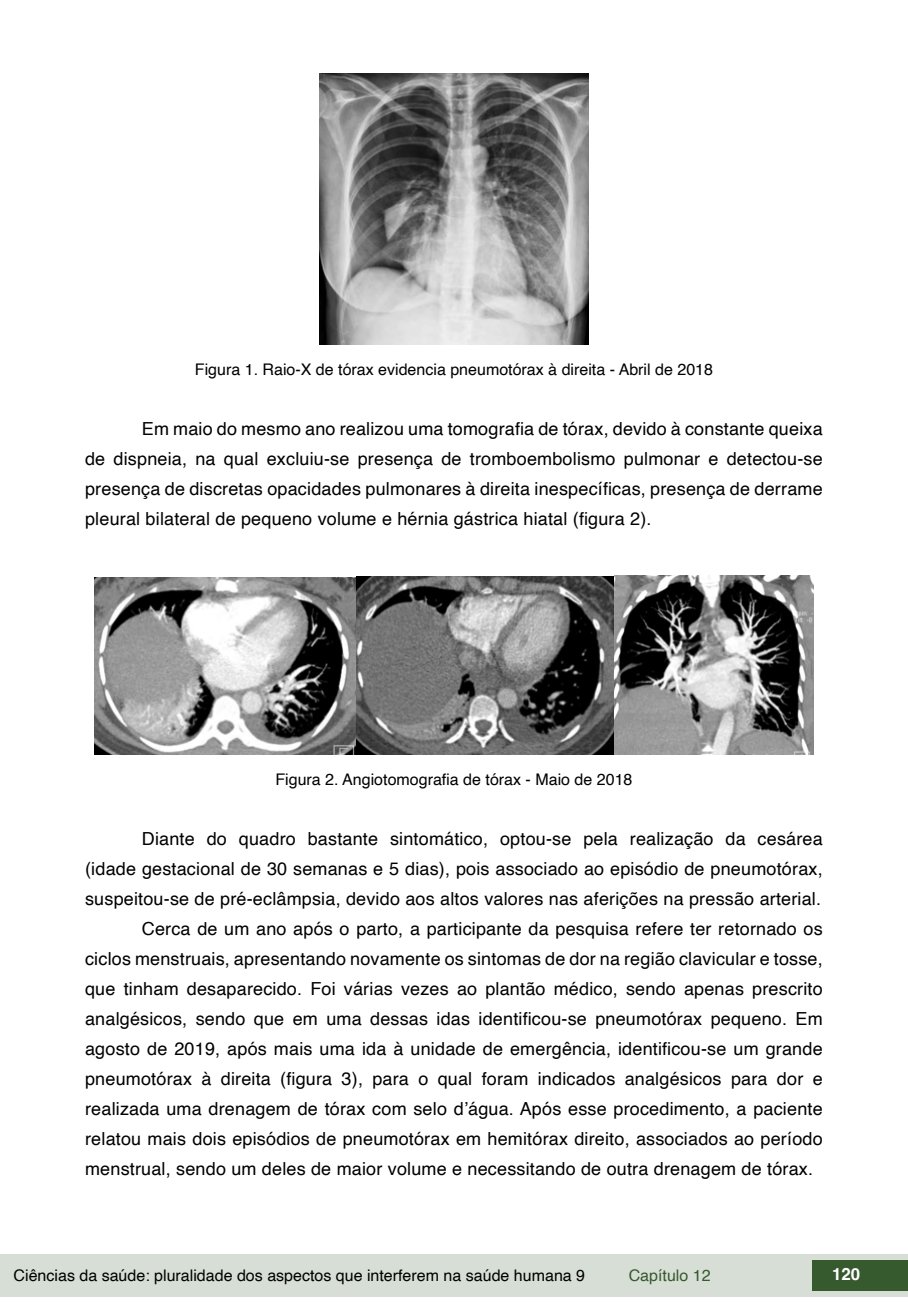
<style>
.page{position:relative;width:908px;height:1304px;background:#fff}
.page>*{position:absolute;margin:0;border:0;box-sizing:border-box;transform-origin:0 0}
.t1{font:18px/30px "Helvetica";letter-spacing:.01em;color:#000;text-align:justify}
.t2{font:700 16.8px "Helvetica";color:#fff}
.t3{font:16px "Helvetica";color:#000}
.t4{font:16px "Helvetica";color:#36592e}
</style>
<div class="page">
<div style="left:0;top:1254px;width:906px;height:43px;background:#d7ded5"></div>
<div style="left:812px;top:1261px;width:95px;height:30px;background:#36592e"></div>
<img style="left:319px;top:74px;width:269px;height:270px">
<img style="left:94px;top:577px;width:520px;height:177px">
<img style="left:614px;top:575px;width:199px;height:179px">
<p class="t3" style="left:195px;top:357px;width:519px">Figura 1. Raio-X de tórax evidencia pneumotórax à direita - Abril de 2018</p>
<p class="t1" style="left:85px;top:414px;width:738px;text-indent:57px">Em maio do mesmo ano realizou uma tomografia de tórax, devido à constante queixa de dispneia, na qual excluiu-se presença de tromboembolismo pulmonar e detectou-se presença de discretas opacidades pulmonares à direita inespecíficas, presença de derrame pleural bilateral de pequeno volume e hérnia gástrica hiatal (figura 2).</p>
<p class="t3" style="left:275px;top:767px;width:358px">Figura 2. Angiotomografia de tórax - Maio de 2018</p>
<p class="t1" style="left:142px;top:824px;width:682px">Diante do quadro bastante sintomático, optou-se pela realização da cesárea</p>
<p class="t1" style="left:85px;top:854px;width:738px">(idade gestacional de 30 semanas e 5 dias), pois associado ao episódio de pneumotórax,</p>
<p class="t1" style="left:85px;top:884px;width:737px">suspeitou-se de pré-eclâmpsia, devido aos altos valores nas aferições na pressão arterial.</p>
<p class="t1" style="left:142px;top:914px;width:682px">Cerca de um ano após o parto, a participante da pesquisa refere ter retornado os</p>
<p class="t1" style="left:85px;top:944px;width:738px">ciclos menstruais, apresentando novamente os sintomas de dor na região clavicular e tosse,</p>
<p class="t1" style="left:85px;top:974px;width:738px">que tinham desaparecido. Foi várias vezes ao plantão médico, sendo apenas prescrito</p>
<p class="t1" style="left:85px;top:1004px;width:738px">analgésicos, sendo que em uma dessas idas identificou-se pneumotórax pequeno. Em</p>
<p class="t1" style="left:85px;top:1034px;width:738px">agosto de 2019, após mais uma ida à unidade de emergência, identificou-se um grande</p>
<p class="t1" style="left:85px;top:1064px;width:738px">pneumotórax à direita (figura 3), para o qual foram indicados analgésicos para dor e</p>
<p class="t1" style="left:85px;top:1094px;width:738px">realizada uma drenagem de tórax com selo d’água. Após esse procedimento, a paciente</p>
<p class="t1" style="left:85px;top:1124px;width:738px">relatou mais dois episódios de pneumotórax em hemitórax direito, associados ao período</p>
<p class="t1" style="left:85px;top:1154px;width:729px">menstrual, sendo um deles de maior volume e necessitando de outra drenagem de tórax.</p>
<p class="t3" style="left:14px;top:1263px;width:573px">Ciências da saúde: pluralidade dos aspectos que interferem na saúde humana 9</p>
<p class="t4" style="left:628px;top:1263px;width:83px">Capítulo 12</p>
<p class="t2" style="left:831px;top:1264px;width:30px">120</p>
</div>
